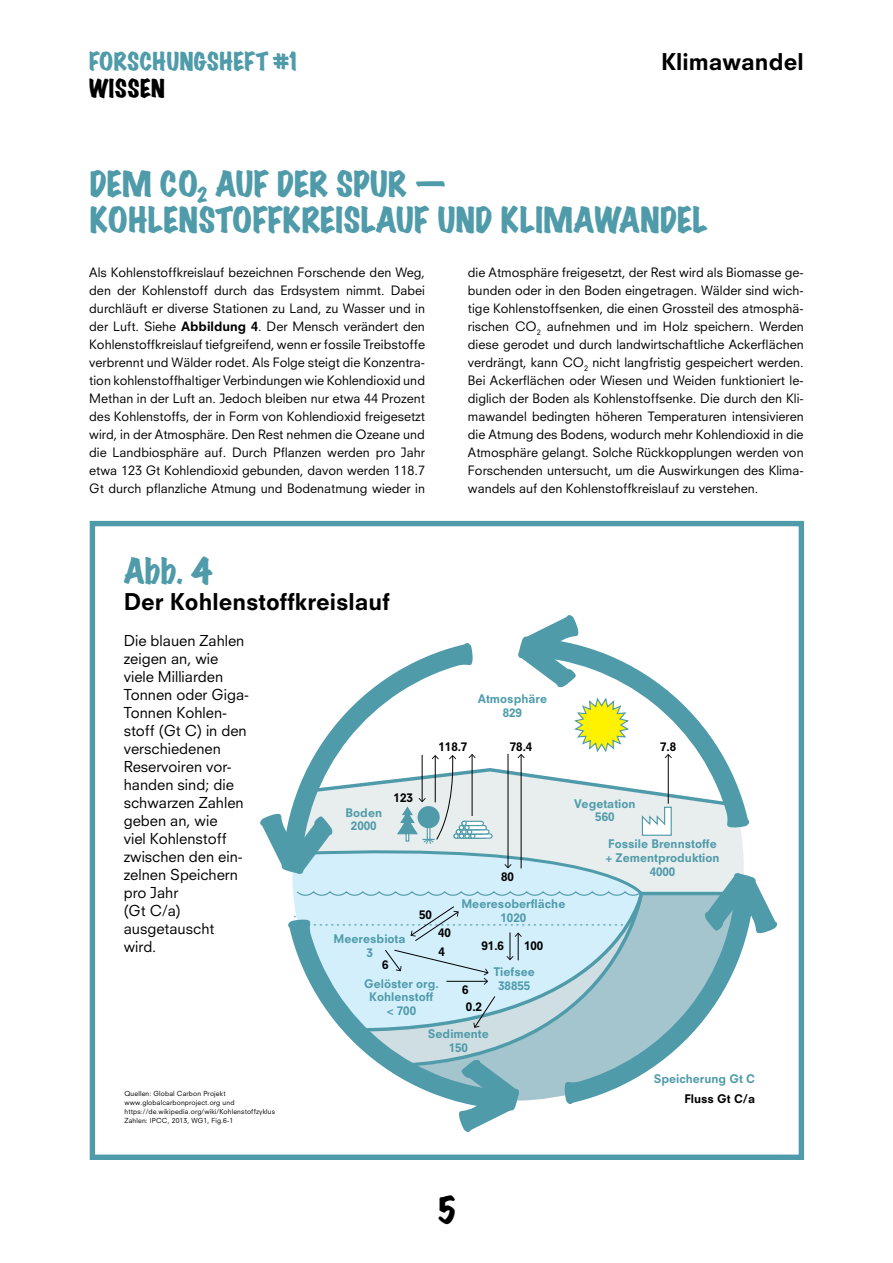
<style>
.page{position:relative;width:893px;height:1263px;background:#fff}
.page>*{position:absolute;margin:0;border:0;box-sizing:border-box;transform-origin:0 0}
.t1{font:500 31.5px/36px "Marker PSC";letter-spacing:.01em;color:#4f9baa}
.t2{font:500 31.5px "Marker PSC";color:#000}
.t3{font:800 22.5px "Neuzeit S";color:#000}
.t4{font:500 22.5px "Marker PSC";letter-spacing:.015em;color:#4f9baa}
.t5{font:500 22.5px "Marker PSC";letter-spacing:.015em;color:#000}
.t6{font:14.7px/18px "Neuzeit S";color:#000}
.t7{font:12.6px/18px "Neuzeit S";color:#000;text-align:justify}
.t8{font:800 11.55px/14px "Neuzeit S";color:#4f9baa;text-align:center}
.t9{font:800 11.55px "Neuzeit S";color:#000}
.t10{font:6.75px/9px "Neuzeit S";letter-spacing:.02em;color:#000}
.s1{font-weight:800}
</style>
<div class="page">
<div style="left:90px;top:521px;width:714px;height:639px;border:5px solid #4f9baa"></div>
<svg style="left:260px;top:615px;width:517px;height:517px"></svg>
<h2 class="t4" style="left:89px;top:47px;width:209px">FORSCHUNGSHEFT #1</h2>
<h2 class="t3" style="left:661px;top:47px;width:144px">Klimawandel</h2>
<h2 class="t5" style="left:89px;top:74px;width:77px">WISSEN</h2>
<h1 class="t1" style="left:90px;top:165px;width:620px">DEM CO<sub>2</sub> AUF DER SPUR —<br>KOHLENSTOFFKREISLAUF UND KLIMAWANDEL</h1>
<p class="t7" style="left:89px;top:263px;width:337px">Als Kohlenstoffkreislauf bezeichnen Forschende den Weg, den der Kohlenstoff durch das Erdsystem nimmt. Dabei durchläuft er diverse Stationen zu Land, zu Wasser und in der Luft. Siehe <span class="s1">Abbildung 4</span>. Der Mensch verändert den Kohlenstoffkreislauf tiefgreifend, wenn er fossile Treibstoffe verbrennt und Wälder rodet. Als Folge steigt die Konzentra&shy;tion kohlenstoffhaltiger Verbindungen wie Kohlendioxid und Methan in der Luft an. Jedoch bleiben nur etwa 44 Prozent des Kohlenstoffs, der in Form von Kohlendioxid freigesetzt wird, in der Atmosphäre. Den Rest nehmen die Ozeane und die Landbiosphäre auf. Durch Pflanzen werden pro Jahr etwa 123 Gt Kohlendioxid gebunden, davon werden 118.7<br>Gt durch pflanzliche Atmung und Bodenatmung wieder in</p>
<p class="t7" style="left:468px;top:263px;width:337px">die Atmosphäre freigesetzt, der Rest wird als Biomasse ge&shy;bunden oder in den Boden eingetragen. Wälder sind wich&shy;tige Kohlenstoffsenken, die einen Grossteil des atmosphä&shy;rischen CO<sub>2</sub> aufnehmen und im Holz speichern. Werden diese gerodet und durch landwirtschaftliche Ackerflächen verdrängt, kann CO<sub>2</sub> nicht langfristig gespeichert werden.<br>Bei Ackerflächen oder Wiesen und Weiden funktioniert le&shy;diglich der Boden als Kohlenstoffsenke. Die durch den Kli&shy;mawandel bedingten höheren Temperaturen intensivieren die Atmung des Bodens, wodurch mehr Kohlendioxid in die Atmosphäre gelangt. Solche Rückkopplungen werden von Forschenden untersucht, um die Auswirkungen des Klima&shy;wandels auf den Kohlenstoffkreislauf zu verstehen.</p>
<h1 class="t1" style="left:124px;top:552px;width:90px">Abb. 4</h1>
<h2 class="t3" style="left:124px;top:587px;width:268px">Der Kohlenstoffkreislauf</h2>
<p class="t6" style="left:124px;top:631px;width:127px">Die blauen Zahlen zeigen an, wie viele Milliarden<br>Tonnen oder Giga-<br>Tonnen Kohlen&shy;stoff (Gt C) in den verschiedenen<br>Reservoiren vor&shy;handen sind; die schwarzen Zahlen geben an, wie<br>viel Kohlenstoff zwischen den ein&shy;zelnen Speichern pro Jahr<br>(Gt C/a) ausgetauscht wird.</p>
<p class="t8" style="left:478px;top:692px;width:71px">Atmosphäre<br>829</p>
<p class="t9" style="left:438px;top:740px;width:30px">118.7</p>
<p class="t9" style="left:660px;top:739px;width:18px">7.8</p>
<p class="t9" style="left:510px;top:739px;width:24px">78.4</p>
<p class="t9" style="left:394px;top:791px;width:21px">123</p>
<p class="t8" style="left:574px;top:796px;width:63px">Vegetation<br>560</p>
<p class="t8" style="left:345px;top:805px;width:38px">Boden<br>2000</p>
<p class="t8" style="left:605px;top:837px;width:116px">Fossile Brennstoffe + Zementproduktion<br>4000</p>
<p class="t9" style="left:501px;top:870px;width:14px">80</p>
<p class="t8" style="left:461px;top:896px;width:105px">Meeresoberfläche<br>1020</p>
<p class="t9" style="left:419px;top:907px;width:14px">50</p>
<p class="t9" style="left:438px;top:925px;width:14px">40</p>
<p class="t8" style="left:334px;top:931px;width:73px">Meeresbiota<br>3</p>
<p class="t8" style="left:364px;top:976px;width:76px">Gelöster org.<br>Kohlenstoff<br>&lt; 700</p>
<p class="t9" style="left:481px;top:939px;width:24px">91.6</p>
<p class="t9" style="left:524px;top:939px;width:21px">100</p>
<p class="t9" style="left:438px;top:945px;width:8px">4</p>
<p class="t9" style="left:382px;top:958px;width:8px">6</p>
<p class="t8" style="left:494px;top:965px;width:43px">Tiefsee<br>38855</p>
<p class="t9" style="left:462px;top:983px;width:8px">6</p>
<p class="t9" style="left:466px;top:999px;width:18px">0.2</p>
<p class="t10" style="left:124px;top:1088px;width:152px">Quellen: Global Carbon Projekt www.globalcarbonproject.org und https://de.wikipedia.org/wiki/Kohlenstoffzyklus Zahlen: IPCC, 2013, WG1, Fig.6-1</p>
<p class="t8" style="left:428px;top:1027px;width:62px">Sedimente<br>150</p>
<h1 class="t2" style="left:438px;top:1190px;width:19px">5</h1>
<p class="t8" style="left:654px;top:1071px;width:103px">Speicherung Gt C</p>
<p class="t9" style="left:684px;top:1092px;width:72px">Fluss Gt C/a</p>
</div>
